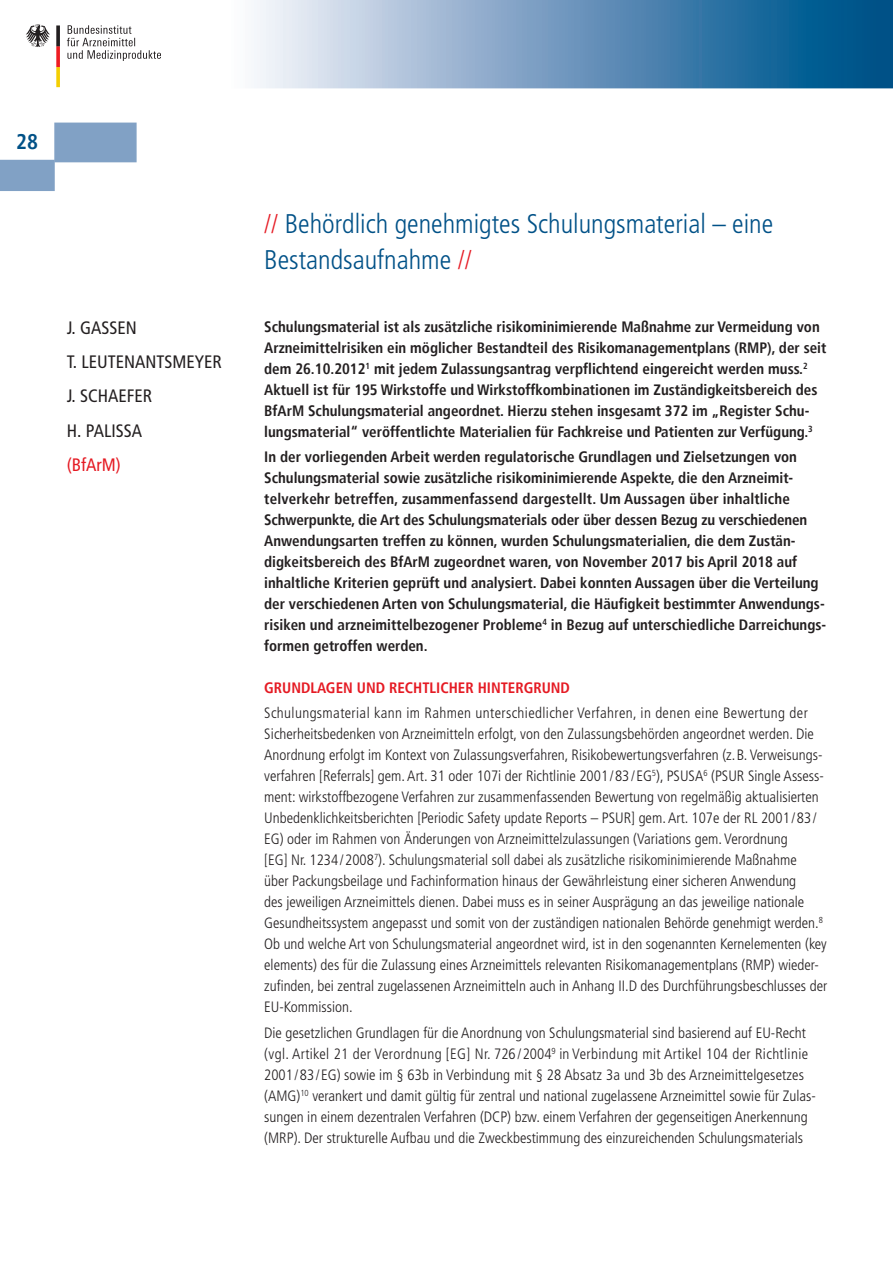
<style>
.page{position:relative;width:893px;height:1263px;background:#fff}
.page>*{position:absolute;margin:0;border:0;box-sizing:border-box;transform-origin:0 0}
.t1{font:300 condensed 27px/36px "Frutiger LT";color:#005187}
.t2{font:700 condensed 21px "Frutiger";color:#005187}
.t3{font:condensed 18px/34.3px "Frutiger LT";color:#231f20}
.t4{font:condensed 18px "Frutiger LT";color:#e51a23}
.t5{font:300 condensed 15px/21px "Frutiger LT";color:#231f20}
.t6{font:700 condensed 15px/21px "Frutiger";color:#231f20}
.t7{font:700 condensed 15px "Frutiger";color:#e51a23}
.s1{color:#e51a23}
</style>
<div class="page">
<svg style="left:160px;top:0;width:732px;height:88px"></svg>
<div style="left:54px;top:123px;width:83px;height:39px;background:#81a1c5;border:2px solid #81a1c5"></div>
<div style="left:0;top:160px;width:55px;height:31px;background:#81a1c5"></div>
<svg style="left:26px;top:24px;width:24px;height:23px"></svg>
<svg style="left:56px;top:25px;width:4px;height:62px"></svg>
<svg style="left:67px;top:25px;width:93px;height:36px"></svg>
<svg style="left:892px;top:0;width:1px;height:88px"></svg>
<h2 class="t2" style="left:16px;top:130px;width:23px">28</h2>
<p class="t3" style="left:67px;top:310px;width:156px">J. GASSEN<br>T. LEUTENANTSMEYER<br>J. SCHAEFER<br>H. PALISSA</p>
<p class="t4" style="left:67px;top:454px;width:56px">(BfArM)</p>
<h1 class="t1" style="left:264px;top:206px;width:511px"><span class="s1">//</span> Behördlich genehmigtes Schulungsmaterial – eine<br>Bestandsaufnahme <span class="s1">//</span></h1>
<p class="t6" style="left:264px;top:316px;width:564px">Schulungsmaterial ist als zusätzliche risikominimierende Maßnahme zur Vermeidung von Arzneimittelrisiken ein möglicher Bestandteil des Risikomanagementplans (RMP), der seit dem 26.10.2012<sup>1</sup> mit jedem Zulassungsantrag verpflichtend eingereicht werden muss.<sup>2<br></sup>Aktuell ist für 195 Wirkstoffe und Wirkstoffkombinationen im Zuständigkeitsbereich des BfArM Schulungsmaterial angeordnet. Hierzu stehen insgesamt 372 im „Register Schu&shy;lungsmaterial“ veröffentlichte Materialien für Fachkreise und Patienten zur Verfügung.<sup>3</sup></p>
<p class="t6" style="left:264px;top:446px;width:563px">In der vorliegenden Arbeit werden regulatorische Grundlagen und Zielsetzungen von Schulungsmaterial sowie zusätzliche risikominimierende Aspekte, die den Arzneimit&shy;telverkehr betreffen, zusammenfassend dargestellt. Um Aussagen über inhaltliche Schwerpunkte, die Art des Schulungsmaterials oder über dessen Bezug zu verschiedenen Anwendungsarten treffen zu können, wurden Schulungsmaterialien, die dem Zustän&shy;digkeitsbereich des BfArM zugeordnet waren, von November 2017 bis April 2018 auf inhaltliche Kriterien geprüft und analysiert. Dabei konnten Aussagen über die Verteilung der verschiedenen Arten von Schulungsmaterial, die Häufigkeit bestimmter Anwendungs&shy;risiken und arzneimittelbezogener Probleme<sup>4</sup> in Bezug auf unterschiedliche Darreichungs&shy;formen getroffen werden.</p>
<p class="t7" style="left:264px;top:679px;width:307px">GRUNDLAGEN UND RECHTLICHER HINTERGRUND</p>
<p class="t5" style="left:264px;top:703px;width:565px">Schulungsmaterial kann im Rahmen unterschiedlicher Verfahren, in denen eine Bewertung der Sicherheitsbedenken von Arzneimitteln erfolgt, von den Zulassungsbehörden angeordnet werden. Die Anordnung erfolgt im Kontext von Zulassungsverfahren, Risikobewertungsverfahren (z.B. Verweisungs&shy;verfahren [Referrals] gem. Art. 31 oder 107i der Richtlinie 2001/83/EG<sup>5</sup>), PSUSA<sup>6</sup> (PSUR Single Assess&shy;ment: wirkstoffbezogene Verfahren zur zusammenfassenden Bewertung von regelmäßig aktualisierten Unbedenklichkeitsberichten [Periodic Safety update Reports – PSUR] gem. Art. 107e der RL 2001/83/ EG) oder im Rahmen von Änderungen von Arzneimittelzulassungen (Variations gem. Verordnung<br>[EG] Nr. 1234/2008<sup>7</sup>). Schulungsmaterial soll dabei als zusätzliche risikominimierende Maßnahme<br>über Packungsbeilage und Fachinformation hinaus der Gewährleistung einer sicheren Anwendung<br>des jeweiligen Arzneimittels dienen. Dabei muss es in seiner Ausprägung an das jeweilige nationale Gesundheitssystem angepasst und somit von der zuständigen nationalen Behörde genehmigt werden.<sup>8<br></sup>Ob und welche Art von Schulungsmaterial angeordnet wird, ist in den sogenannten Kernelementen (key elements) des für die Zulassung eines Arzneimittels relevanten Risikomanagementplans (RMP) wieder&shy;zufinden, bei zentral zugelassenen Arzneimitteln auch in Anhang II.D des Durchführungsbeschlusses der EU-Kommission.</p>
<p class="t5" style="left:264px;top:1022px;width:553px">Die gesetzlichen Grundlagen für die Anordnung von Schulungsmaterial sind basierend auf EU-Recht (vgl. Artikel 21 der Verordnung [EG] Nr. 726/2004<sup>9</sup> in Verbindung mit Artikel 104 der Richtlinie 2001/83/EG) sowie im § 63b in Verbindung mit § 28 Absatz 3a und 3b des Arzneimittelgesetzes (AMG)<sup>10</sup> verankert und damit gültig für zentral und national zugelassene Arzneimittel sowie für Zulas&shy;sungen in einem dezentralen Verfahren (DCP) bzw. einem Verfahren der gegenseitigen Anerkennung (MRP). Der strukturelle Aufbau und die Zweckbestimmung des einzureichenden Schulungsmaterials</p>
</div>
